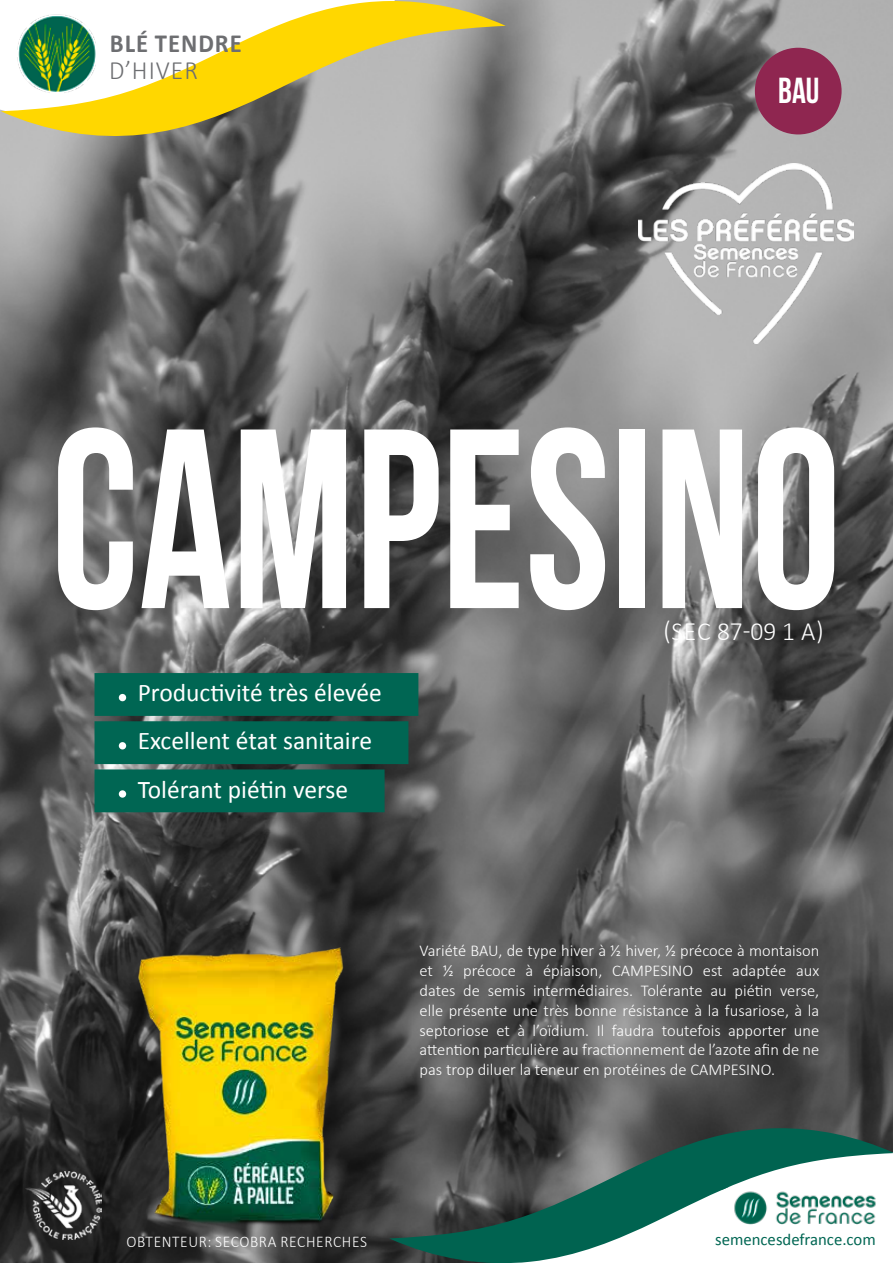
<style>
.page{position:relative;width:893px;height:1263px;background:#fff}
.page>*{position:absolute;margin:0;border:0;box-sizing:border-box;transform-origin:0 0}
.t1{font:255.15px "Bebas Neue";color:#fff;scale:.89 1}
.t2{font:36.15px "Bebas Neue";color:#fff;scale:.94 1}
.t3{font:300 26.4px "Calibri";letter-spacing:.015em;color:#fff;scale:.96 1}
.t4{font:300 26.4px "Calibri";letter-spacing:.04em;color:#6d6e71;scale:.96 1}
.t5{font:700 26.25px "Calibri";letter-spacing:.04em;color:#6d6e71;scale:.94 1}
.t6{font:25.5px/48.2px "Calibri";color:#fff}
.t7{font:16.8px "Calibri";color:#006653}
.t8{font:300 16.5px/19.8px "Calibri";color:#fff;text-align:justify}
.t9{font:300 16.35px "Calibri";letter-spacing:.04em;color:#fff;scale:.94 1}
</style>
<div class="page">
<img style="left:0;top:0;width:893px;height:1263px">
<svg style="left:389px;top:1128px;width:504px;height:135px"></svg>
<svg style="left:722px;top:1187px;width:6px;height:3px"></svg>
<div style="left:755px;top:48px;width:87px;height:86px;background:#8f2650;border-radius:50%"></div>
<svg style="left:1px;top:1px;width:505px;height:139px"></svg>
<img style="left:638px;top:163px;width:216px;height:180px">
<div style="left:95px;top:673px;width:323px;height:43px;background:#006653"></div>
<div style="left:95px;top:721px;width:313px;height:43px;background:#006653"></div>
<div style="left:95px;top:769px;width:290px;height:43px;background:#006653"></div>
<div style="left:119px;top:694px;width:7px;height:7px;background:#fff;border-radius:50%"></div>
<div style="left:119px;top:742px;width:7px;height:7px;background:#fff;border-radius:50%"></div>
<div style="left:119px;top:790px;width:7px;height:8px;background:#fff;border-radius:50%"></div>
<img style="left:26px;top:1171px;width:76px;height:69px">
<img style="left:129px;top:936px;width:271px;height:307px">
<h3 class="t5" style="left:110px;top:27px;width:142px">BLÉ TENDRE</h3>
<h3 class="t4" style="left:109px;top:54px;width:94px">D’HIVER</h3>
<h2 class="t2" style="left:778px;top:71px;width:45px">BAU</h2>
<h1 class="t1" style="left:51px;top:380px;width:889px">CAMPESINO</h1>
<h3 class="t3" style="left:663px;top:615px;width:169px">(SEC 87-09 1 A)</h3>
<h3 class="t6" style="left:138px;top:669px;width:246px">Productivité très élevée<br>Excellent état sanitaire<br>Tolérant piétin verse</h3>
<p class="t8" style="left:420px;top:941px;width:401px">Variété BAU, de type hiver à ½ hiver, ½ précoce à montaison et ½ précoce à épiaison, CAMPESINO est adaptée aux dates de semis intermédiaires. Tolérante au piétin verse, elle présente une très bonne résistance à la fusariose, à la septoriose et à l’oïdium. Il faudra toutefois apporter une attention particulière au fractionnement de l’azote afin de ne pas trop diluer la teneur en protéines de CAMPESINO.</p>
<p class="t9" style="left:126px;top:1231px;width:257px">OBTENTEUR: SECOBRA RECHERCHES</p>
<p class="t7" style="left:715px;top:1229px;width:162px">semencesdefrance.com</p>
</div>
